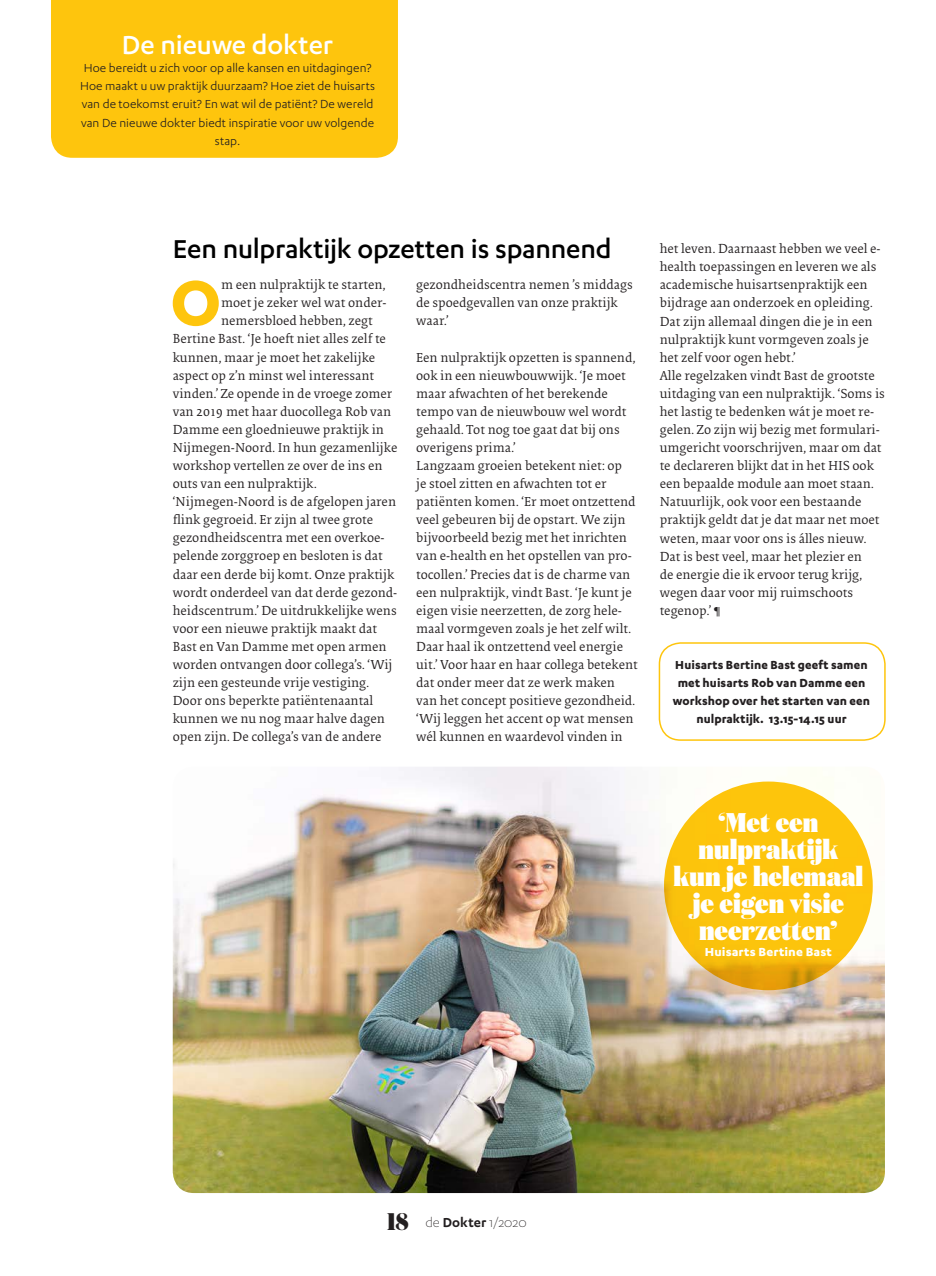
<style>
.page{position:relative;width:936px;height:1276px;background:#fff}
.page>*{position:absolute;margin:0;border:0;box-sizing:border-box;transform-origin:0 0}
.t1{font:700 74.4px "Karbon";color:#fec50d}
.t2{font:500 30px "Karbon";letter-spacing:-.005em;color:#000}
.t3{font:500 30px "Karbon";letter-spacing:-.005em;color:#fff}
.t4{font:900 27px/27px "Domaine Disp Cond";letter-spacing:.005em;color:#fff;text-align:center;scale:1.06 1}
.t5{font:300 15px "Karbon";letter-spacing:.005em;color:#231f20}
.t6{font:13.5px/18.1px "Collis";color:#231f20}
.t7{font:13.5px/18.1px "Karbon";letter-spacing:.005em;color:#231f20;text-align:center}
.t8{font:700 13.5px/18.1px "Karbon";letter-spacing:.01em;color:#231f20;text-align:center}
.t9{font:700 13.5px "Karbon";letter-spacing:.01em;color:#fff;scale:1.06 1}
.s1{font-family:"Karbon"}
.s2{font-family:"Domaine Disp Cond";font-weight:900;font-size:24px}
.s3{font-weight:600}
</style>
<div class="page">
<div style="left:842px;top:54px;width:42px;height:43px;border:1px solid #fff;border-radius:50%"></div>
<div style="left:842px;top:115px;width:42px;height:43px;border:1px solid #fff;border-radius:50%"></div>
<div style="left:842px;top:176px;width:42px;height:43px;border:1px solid #fff;border-radius:50%"></div>
<div style="left:781px;top:54px;width:43px;height:43px;border:1px solid #fff;border-radius:50%"></div>
<div style="left:781px;top:115px;width:43px;height:43px;border:1px solid #fff;border-radius:50%"></div>
<div style="left:781px;top:176px;width:43px;height:43px;border:1px solid #fff;border-radius:50%"></div>
<div style="left:720px;top:54px;width:43px;height:43px;border:1px solid #fff;border-radius:50%"></div>
<div style="left:720px;top:115px;width:43px;height:43px;border:1px solid #fff;border-radius:50%"></div>
<div style="left:720px;top:176px;width:43px;height:43px;border:1px solid #fff;border-radius:50%"></div>
<div style="left:659px;top:54px;width:43px;height:43px;border:1px solid #fff;border-radius:50%"></div>
<div style="left:659px;top:115px;width:43px;height:43px;border:1px solid #fff;border-radius:50%"></div>
<div style="left:659px;top:176px;width:43px;height:43px;border:1px solid #fff;border-radius:50%"></div>
<div style="left:599px;top:54px;width:42px;height:43px;border:1px solid #fff;border-radius:50%"></div>
<div style="left:599px;top:115px;width:42px;height:43px;border:1px solid #fff;border-radius:50%"></div>
<div style="left:599px;top:176px;width:42px;height:43px;border:1px solid #fff;border-radius:50%"></div>
<div style="left:538px;top:54px;width:42px;height:43px;border:1px solid #fff;border-radius:50%"></div>
<div style="left:538px;top:115px;width:42px;height:43px;border:1px solid #fff;border-radius:50%"></div>
<div style="left:538px;top:176px;width:42px;height:43px;border:1px solid #fff;border-radius:50%"></div>
<div style="left:477px;top:54px;width:42px;height:43px;border:1px solid #fff;border-radius:50%"></div>
<div style="left:477px;top:115px;width:42px;height:43px;border:1px solid #fff;border-radius:50%"></div>
<div style="left:477px;top:176px;width:42px;height:43px;border:1px solid #fff;border-radius:50%"></div>
<div style="left:416px;top:54px;width:43px;height:43px;border:1px solid #fff;border-radius:50%"></div>
<div style="left:416px;top:115px;width:43px;height:43px;border:1px solid #fff;border-radius:50%"></div>
<div style="left:416px;top:176px;width:43px;height:43px;border:1px solid #fff;border-radius:50%"></div>
<div style="left:355px;top:176px;width:43px;height:43px;border:1px solid #fff;border-radius:50%"></div>
<div style="left:294px;top:176px;width:43px;height:43px;border:1px solid #fff;border-radius:50%"></div>
<div style="left:233px;top:176px;width:43px;height:43px;border:1px solid #fff;border-radius:50%"></div>
<div style="left:173px;top:176px;width:42px;height:43px;border:1px solid #fff;border-radius:50%"></div>
<div style="left:112px;top:176px;width:42px;height:43px;border:1px solid #fff;border-radius:50%"></div>
<div style="left:51px;top:176px;width:43px;height:43px;border:1px solid #fff;border-radius:50%"></div>
<div style="left:51px;top:0;width:347px;height:158px;background:#fec50d"></div>
<img style="left:173px;top:767px;width:711px;height:426px">
<div style="left:664px;top:781px;width:208px;height:209px;background:#fec50d;border-radius:50%"></div>
<div style="left:658px;top:642px;width:227px;height:99px;border:2px solid #fec50d;border-radius:21px"></div>
<h2 class="t3" style="left:122px;top:29px;width:213px">De nieuwe dokter</h2>
<p class="t7" style="left:80px;top:59px;width:296px">Hoe bereidt u zich voor op alle kansen en uitdagingen?<br>Hoe maakt u uw praktijk duurzaam? Hoe ziet de huisarts van de toekomst eruit? En wat wil de patiënt? De wereld van De nieuwe dokter biedt inspiratie voor uw volgende stap.</p>
<h2 class="t2" style="left:173px;top:232px;width:440px">Een nulpraktijk opzetten is spannend</h2>
<h1 class="t1" style="left:170px;top:260px;width:52px">O</h1>
<p class="t6" style="left:221px;top:277px;width:166px">m een nulpraktijk te starten,</p>
<p class="t6" style="left:221px;top:295px;width:167px">moet je zeker wel wat onder-</p>
<p class="t6" style="left:221px;top:313px;width:153px">nemersbloed hebben, zegt</p>
<p class="t6" style="left:173px;top:331px;width:215px">Bertine Bast. ‘Je hoeft niet alles zelf te</p>
<p class="t6" style="left:173px;top:349px;width:204px">kunnen, maar je moet het zakelijke</p>
<p class="t6" style="left:173px;top:367px;width:203px">aspect op z’n minst wel interessant</p>
<p class="t6" style="left:173px;top:385px;width:221px">vinden.’ Ze opende in de vroege zomer</p>
<p class="t6" style="left:173px;top:403px;width:220px">van 2019 met haar duocollega Rob van</p>
<p class="t6" style="left:173px;top:421px;width:213px">Damme een gloednieuwe praktijk in</p>
<p class="t6" style="left:173px;top:440px;width:226px">Nijmegen-Noord. In hun gezamenlijke</p>
<p class="t6" style="left:173px;top:458px;width:211px">workshop vertellen ze over de ins en</p>
<p class="t6" style="left:173px;top:476px;width:146px">outs van een nulpraktijk.</p>
<p class="t6" style="left:173px;top:494px;width:225px">‘Nijmegen-Noord is de afgelopen jaren</p>
<p class="t6" style="left:173px;top:512px;width:202px">flink gegroeid. Er zijn al twee grote</p>
<p class="t6" style="left:173px;top:530px;width:213px">gezondheidscentra met een overkoe-</p>
<p class="t6" style="left:173px;top:548px;width:211px">pelende zorggroep en besloten is dat</p>
<p class="t6" style="left:173px;top:566px;width:223px">daar een derde bij komt. Onze praktijk</p>
<p class="t6" style="left:173px;top:584px;width:226px">wordt onderdeel van dat derde gezond-</p>
<p class="t6" style="left:173px;top:602px;width:225px">heidscentrum.’ De uitdrukkelijke wens</p>
<p class="t6" style="left:173px;top:620px;width:206px">voor een nieuwe praktijk maakt dat</p>
<p class="t6" style="left:173px;top:638px;width:215px">Bast en Van Damme met open armen</p>
<p class="t6" style="left:173px;top:656px;width:221px">worden ontvangen door collega’s. ‘Wij</p>
<p class="t6" style="left:173px;top:675px;width:198px">zijn een gesteunde vrije vestiging.</p>
<p class="t6" style="left:173px;top:693px;width:202px">Door ons beperkte patiëntenaantal</p>
<p class="t6" style="left:173px;top:711px;width:214px">kunnen we nu nog maar halve dagen</p>
<p class="t6" style="left:173px;top:729px;width:210px">open zijn. De collega’s van de andere</p>
<p class="t6" style="left:416px;top:277px;width:218px">gezondheidscentra nemen ’s middags de spoedgevallen van onze praktijk waar.’</p>
<p class="t6" style="left:416px;top:349px;width:223px">Een nulpraktijk opzetten is spannend, ook in een nieuwbouwwijk. ‘Je moet maar afwachten of het berekende tempo van de nieuwbouw wel wordt gehaald. Tot nog toe gaat dat bij ons overigens prima.’<br>Langzaam groeien betekent niet: op<br>je stoel zitten en afwachten tot er patiënten komen. ‘Er moet ontzettend veel gebeuren bij de opstart. We zijn bijvoorbeeld bezig met het inrichten van e-health en het opstellen van pro&shy;tocollen.’ Precies dat is de charme van een nulpraktijk, vindt Bast. ‘Je kunt je eigen visie neerzetten, de zorg hele&shy;maal vormgeven zoals je het zelf wilt.<br>Daar haal ik ontzettend veel energie uit.’ Voor haar en haar collega betekent dat onder meer dat ze werk maken van het concept positieve gezondheid. ‘Wij leggen het accent op wat mensen wél kunnen en waardevol vinden in</p>
<p class="t6" style="left:659px;top:241px;width:227px">het leven. Daarnaast hebben we veel e&shy;health toepassingen en leveren we als academische huisartsenpraktijk een bijdrage aan onderzoek en opleiding.<br>Dat zijn allemaal dingen die je in een nulpraktijk kunt vormgeven zoals je het zelf voor ogen hebt.’<br>Alle regelzaken vindt Bast de grootste uitdaging van een nulpraktijk. ‘Soms is het lastig te bedenken wát je moet re&shy;gelen. Zo zijn wij bezig met formulari&shy;umgericht voorschrijven, maar om dat te declareren blijkt dat in het HIS ook een bepaalde module aan moet staan.<br>Natuurlijk, ook voor een bestaande praktijk geldt dat je dat maar net moet weten, maar voor ons is álles nieuw.<br>Dat is best veel, maar het plezier en<br>de energie die ik ervoor terug krijg, wegen daar voor mij ruimschoots tegenop.’ <span class="s1">¶</span></p>
<p class="t8" style="left:672px;top:655px;width:199px">Huisarts Bertine Bast geeft samen met huisarts Rob van Damme een workshop over het starten van een nulpraktijk. 13.15-14.15 uur</p>
<h3 class="t4" style="left:673px;top:809px;width:181px">‘Met een nulpraktijk kun je helemaal je eigen visie neerzetten’</h3>
<p class="t9" style="left:704px;top:944px;width:121px">Huisarts Bertine Bast</p>
<p class="t5" style="left:387px;top:1214px;width:141px"><span class="s2">18</span> de <span class="s3">Dokter</span> 1/2020</p>
</div>
